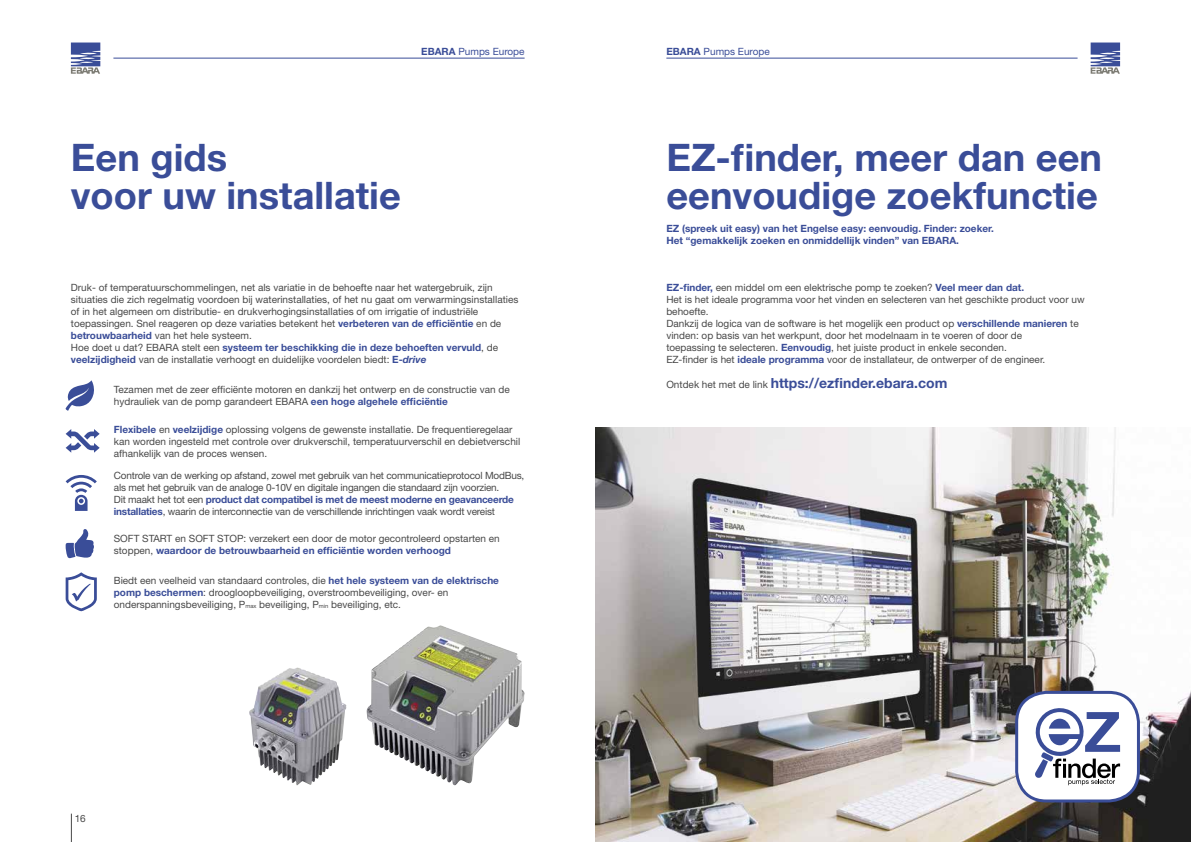
<style>
.page{position:relative;width:1191px;height:842px;background:#fff}
.page>*{position:absolute;margin:0;border:0;box-sizing:border-box;transform-origin:0 0}
.t1{font:700 38px/38px "Helvetica Neue";color:#3a4d98}
.t2{font:700 14px "Helvetica Neue";color:#3a4d98}
.t3{font:10px/12px "Helvetica Neue";color:#484848}
.t4{font:10px/12px "Helvetica Neue";letter-spacing:-.02em;color:#484848}
.t5{font:700 10px/12px "Helvetica Neue";color:#3a4d98}
.t6{font:10px "Helvetica Neue";color:#3a4d98}
.s1{font-weight:700}
.s2{font-weight:700;color:#3a4d98}
.s3{font-weight:700;font-style:italic;color:#3a4d98}
.s4{font-size:5.8px}
.s5{font-weight:400;font-size:10px;color:#484848}
</style>
<div class="page">
<svg style="left:71px;top:814px;width:1px;height:28px"></svg>
<svg style="left:1090px;top:43px;width:30px;height:31px"></svg>
<svg style="left:71px;top:43px;width:29px;height:31px"></svg>
<hr style="left:666px;top:58px;width:411px;height:1px;background:#3a4d98">
<hr style="left:113px;top:58px;width:411px;height:1px;background:#3a4d98">
<svg style="left:66px;top:380px;width:28px;height:31px"></svg>
<svg style="left:66px;top:429px;width:34px;height:24px"></svg>
<svg style="left:66px;top:475px;width:31px;height:36px"></svg>
<svg style="left:66px;top:529px;width:28px;height:29px"></svg>
<svg style="left:66px;top:572px;width:31px;height:39px"></svg>
<img style="left:366px;top:625px;width:148px;height:160px">
<img style="left:249px;top:667px;width:52px;height:81px">
<img style="left:595px;top:427px;width:596px;height:415px">
<div style="left:1016px;top:692px;width:122px;height:109px;background:#fff;border-radius:30px"></div>
<div style="left:1015px;top:691px;width:125px;height:111px;border:3px solid #3a4d98;border-radius:30px"></div>
<svg style="left:1035px;top:708px;width:85px;height:77px"></svg>
<p class="t6" style="left:421px;top:46px;width:105px"><span class="s1">EBARA</span> Pumps Europe</p>
<p class="t6" style="left:666px;top:46px;width:105px"><span class="s1">EBARA</span> Pumps Europe</p>
<h1 class="t1" style="left:71px;top:138px;width:331px">Een gids<br>voor uw installatie</h1>
<h1 class="t1" style="left:666px;top:138px;width:437px">EZ-finder, meer dan een eenvoudige zoekfunctie</h1>
<p class="t5" style="left:666px;top:223px;width:329px">EZ (spreek uit easy) van het Engelse easy: eenvoudig. Finder: zoeker.<br>Het “gemakkelijk zoeken en onmiddellijk vinden” van EBARA.</p>
<p class="t3" style="left:71px;top:282px;width:449px">Druk- of temperatuurschommelingen, net als variatie in de behoefte naar het watergebruik, zijn situaties die zich regelmatig voordoen bij waterinstallaties, of het nu gaat om verwarmingsinstallaties of in het algemeen om distributie- en drukverhogingsinstallaties of om irrigatie of industriële toepassingen. Snel reageren op deze variaties betekent het <span class="s2">verbeteren van de efficiëntie</span> en de <span class="s2">betrouwbaarheid</span> van het hele systeem.<br>Hoe doet u dat? EBARA stelt een <span class="s2">systeem ter beschikking die in deze behoeften vervuld</span>, de <span class="s2">veelzijdigheid</span> van de installatie verhoogt en duidelijke voordelen biedt: <span class="s2">E-</span><span class="s3">drive</span></p>
<p class="t3" style="left:114px;top:384px;width:397px">Tezamen met de zeer efficiënte motoren en dankzij het ontwerp en de constructie van de hydrauliek van de pomp garandeert EBARA <span class="s2">een hoge algehele efficiëntie</span></p>
<p class="t3" style="left:114px;top:423px;width:408px"><span class="s2">Flexibele</span> en <span class="s2">veelzijdige</span> oplossing volgens de gewenste installatie. De frequentieregelaar kan worden ingesteld met controle over drukverschil, temperatuurverschil en debietverschil afhankelijk van de proces wensen.</p>
<p class="t4" style="left:114px;top:469px;width:412px">Controle van de werking op afstand, zowel met gebruik van het communicatieprotocol ModBus, als met het gebruik van de analoge 0-10V en digitale ingangen die standaard zijn voorzien.<br>Dit maakt het tot een <span class="s2">product dat compatibel is met de meest moderne en geavanceerde installaties</span>, waarin de interconnectie van de verschillende inrichtingen vaak wordt vereist</p>
<p class="t3" style="left:114px;top:532px;width:387px">SOFT START en SOFT STOP: verzekert een door de motor gecontroleerd opstarten en stoppen, <span class="s2">waardoor de betrouwbaarheid en efficiëntie worden verhoogd</span></p>
<p class="t3" style="left:114px;top:574px;width:387px">Biedt een veelheid van standaard controles, die <span class="s2">het hele systeem van de elektrische pomp beschermen</span>: droogloopbeveiliging, overstroombeveiliging, over- en onderspanningsbeveiliging, P<span class="s4">max</span> beveiliging, P<span class="s4">min</span> beveiliging, etc.</p>
<p class="t3" style="left:75px;top:812px;width:13px">16</p>
<p class="t3" style="left:666px;top:282px;width:420px"><span class="s2">EZ-finder,</span> een middel om een elektrische pomp te zoeken? <span class="s2">Veel meer dan dat.<br></span>Het is het ideale programma voor het vinden en selecteren van het geschikte product voor uw behoefte.<br>Dankzij de logica van de software is het mogelijk een product op <span class="s2">verschillende manieren</span> te vinden: op basis van het werkpunt, door het modelnaam in te voeren of door de<br>toepassing te selecteren. <span class="s2">Eenvoudig</span>, het juiste product in enkele seconden.<br>EZ-finder is het <span class="s2">ideale programma</span> voor de installateur, de ontwerper of de engineer.</p>
<h2 class="t2" style="left:666px;top:375px;width:282px"><span class="s5">Ontdek het met de link</span> https://ezfinder.ebara.com</h2>
</div>
